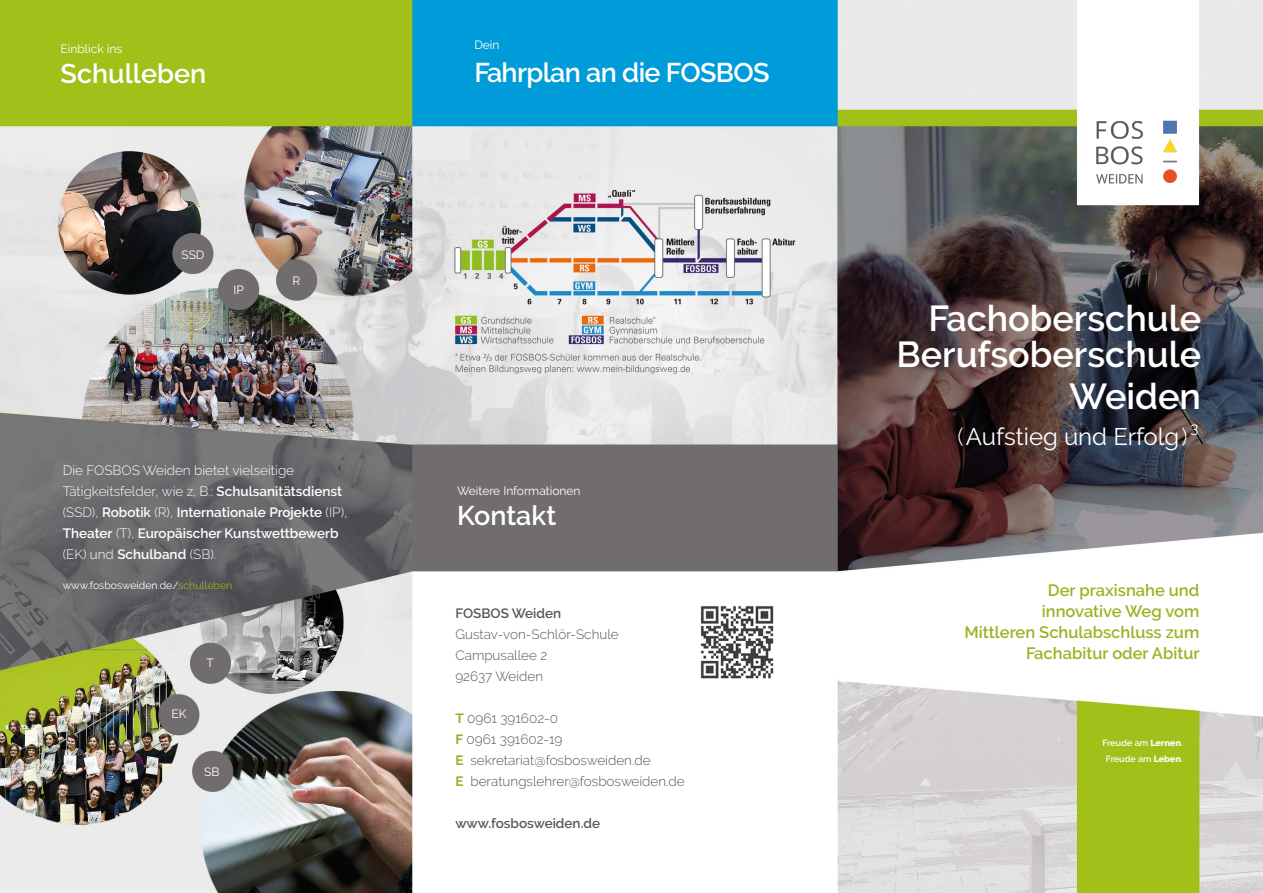
<style>
.page{position:relative;width:1263px;height:893px;background:#fff}
.page>*{position:absolute;margin:0;border:0;box-sizing:border-box;transform-origin:0 0}
.t1{font:600 36px/36px "Raleway";color:#fff;text-align:right}
.t2{font:600 27px "Raleway";letter-spacing:-.025em;color:#fff}
.t3{font:600 27px "Raleway";color:#fff}
.t4{font:24px "Raleway";color:#fff}
.t5{font:600 16.5px/21px "Raleway";color:#96b522;text-align:right}
.t6{font:15px "Raleway";color:#fff}
.t7{font:600 13.5px/21px "Raleway";color:#fff}
.t8{font:300 13.5px/21px "Raleway";color:#575756}
.t9{font:600 13.5px "Raleway";color:#575756}
.t10{font:12px "Raleway";color:#fff}
.t11{font:10.5px "Raleway";color:#fff}
.t12{font:600 9px/16.5px "Raleway";color:#fff;text-align:center}
.s1{font-weight:300}
.s2{color:#96b522}
.s3{font-weight:700;color:#96b522}
.s4{font-weight:800}
</style>
<div class="page">
<img style="left:0;top:0;width:1263px;height:893px">
<img style="left:697px;top:602px;width:80px;height:80px">
<img style="left:1092px;top:115px;width:93px;height:75px">
<p class="t10" style="left:61px;top:42px;width:63px">Einblick ins</p>
<h2 class="t3" style="left:61px;top:58px;width:147px">Schulleben</h2>
<p class="t10" style="left:181px;top:247px;width:25px">SSD</p>
<p class="t10" style="left:233px;top:282px;width:12px">IP</p>
<p class="t10" style="left:292px;top:273px;width:9px">R</p>
<p class="t7" style="left:63px;top:459px;width:286px"><span class="s1">Die FOSBOS Weiden bietet vielseitige Tätigkeitsfelder, wie z. B.:</span> Schulsanitätsdienst <span class="s1">(SSD),</span> Robotik <span class="s1">(R),</span> Internationale Projekte <span class="s1">(IP), </span>Theater <span class="s1">(T),</span> Europäischer Kunstwettbewerb <span class="s1">(EK) und</span> Schulband <span class="s1">(SB).</span></p>
<p class="t11" style="left:63px;top:579px;width:171px">www.fosbosweiden.de/<span class="s2">schulleben</span></p>
<p class="t10" style="left:171px;top:707px;width:17px">EK</p>
<p class="t10" style="left:206px;top:656px;width:9px">T</p>
<p class="t10" style="left:204px;top:764px;width:17px">SB</p>
<p class="t10" style="left:474px;top:38px;width:27px">Dein</p>
<h2 class="t2" style="left:474px;top:57px;width:297px">Fahrplan an die FOSBOS</h2>
<p class="t10" style="left:457px;top:484px;width:125px">Weitere Informationen</p>
<h2 class="t3" style="left:457px;top:500px;width:101px">Kontakt</h2>
<p class="t9" style="left:455px;top:606px;width:107px">FOSBOS Weiden</p>
<p class="t8" style="left:455px;top:624px;width:165px">Gustav-von-Schlör-Schule<br>Campusallee 2<br>92637 Weiden</p>
<p class="t8" style="left:455px;top:708px;width:231px"><span class="s3">T</span> 0961 391602-0<br><span class="s3">F</span> 0961 391602-19<br><span class="s3">E</span> sekretariat@fosbosweiden.de<br><span class="s3">E</span> beratungslehrer@fosbosweiden.de</p>
<p class="t9" style="left:455px;top:816px;width:146px">www.fosbosweiden.de</p>
<h1 class="t1" style="left:896px;top:300px;width:306px">Fachoberschule<br>Berufsoberschule</h1>
<h1 class="t1" style="left:1069px;top:378px;width:133px">Weiden</h1>
<h3 class="t4" style="left:957px;top:422px;width:232px"><span class="s1">(</span>Aufstieg und Erfolg<span class="s1">)</span></h3>
<p class="t6" style="left:1190px;top:419px;width:10px">3</p>
<p class="t5" style="left:964px;top:579px;width:237px">Der praxisnahe und innovative Weg vom<br>Mittleren Schulabschluss zum<br>Fachabitur oder Abitur</p>
<p class="t12" style="left:1102px;top:734px;width:82px">Freude am <span class="s4">Lernen</span>.<br>Freude am <span class="s4">Leben</span>.</p>
</div>
